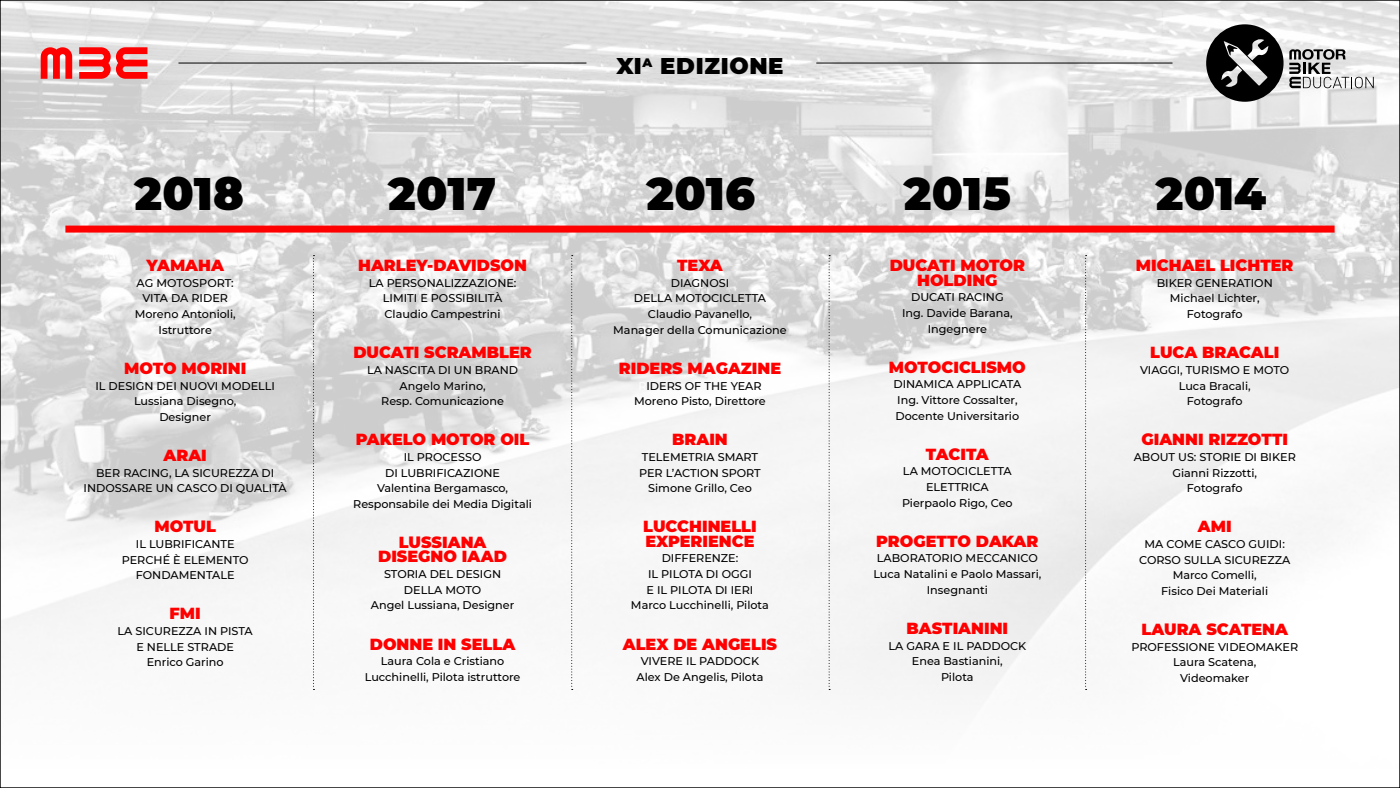
<style>
.page{position:relative;width:1400px;height:788px;background:#fff}
.page>*{position:absolute;margin:0;border:0;box-sizing:border-box;transform-origin:0 0}
.t1{font:900 45.5px "Montserrat";letter-spacing:.005em;color:#000}
.t2{font:900 22.75px "Montserrat";letter-spacing:.03em;color:#000}
.t3{font:900 16.1px "Montserrat";color:#f00}
.t4{font:500 11.2px "Montserrat";color:#000}
.s1{color:#fff}
</style>
<div class="page">
<img style="left:2px;top:2px;width:1396px;height:692px">
<svg style="left:1206px;top:24px;width:168px;height:78px"></svg>
<svg style="left:41px;top:47px;width:31px;height:32px"></svg>
<svg style="left:79px;top:47px;width:68px;height:32px"></svg>
<svg style="left:1085px;top:255px;width:2px;height:435px"></svg>
<svg style="left:829px;top:255px;width:1px;height:435px"></svg>
<svg style="left:571px;top:255px;width:2px;height:435px"></svg>
<svg style="left:313px;top:255px;width:1px;height:435px"></svg>
<div style="left:65px;top:225px;width:1270px;height:7px;background:#f00"></div>
<hr style="left:178px;top:63px;width:408px;height:1px;background:#000">
<hr style="left:816px;top:63px;width:356px;height:1px;background:#000">
<p class="t2" style="left:616px;top:48px;width:169px">XI<sup>A</sup> EDIZIONE</p>
<p class="t1" style="left:134px;top:160px;width:111px">2018</p>
<p class="t1" style="left:388px;top:160px;width:109px">2017</p>
<p class="t1" style="left:647px;top:160px;width:110px">2016</p>
<p class="t1" style="left:904px;top:160px;width:108px">2015</p>
<p class="t1" style="left:1156px;top:160px;width:112px">2014</p>
<p class="t3" style="left:146px;top:253px;width:79px">YAMAHA</p>
<p class="t4" style="left:137px;top:275px;width:99px">AG MOTOSPORT:</p>
<p class="t4" style="left:142px;top:290px;width:87px">VITA DA RIDER</p>
<p class="t4" style="left:135px;top:306px;width:103px">Moreno Antonioli,</p>
<p class="t4" style="left:159px;top:322px;width:55px">Istruttore</p>
<p class="t3" style="left:124px;top:356px;width:124px">MOTO MORINI</p>
<p class="t4" style="left:95px;top:377px;width:181px">IL DESIGN DEI NUOVI MODELLI</p>
<p class="t4" style="left:134px;top:393px;width:104px">Lussiana Disegno,</p>
<p class="t4" style="left:159px;top:409px;width:53px">Designer</p>
<p class="t3" style="left:164px;top:443px;width:45px">ARAI</p>
<p class="t4" style="left:96px;top:465px;width:180px">BER RACING, LA SICUREZZA DI</p>
<p class="t4" style="left:84px;top:480px;width:205px">INDOSSARE UN CASCO DI QUALITÀ</p>
<p class="t3" style="left:154px;top:514px;width:63px">MOTUL</p>
<p class="t4" style="left:136px;top:536px;width:100px">IL LUBRIFICANTE</p>
<p class="t4" style="left:122px;top:552px;width:128px">PERCHÉ È ELEMENTO</p>
<p class="t4" style="left:136px;top:567px;width:100px">FONDAMENTALE</p>
<p class="t3" style="left:170px;top:601px;width:33px">FMI</p>
<p class="t4" style="left:118px;top:623px;width:137px">LA SICUREZZA IN PISTA</p>
<p class="t4" style="left:136px;top:639px;width:99px">E NELLE STRADE</p>
<p class="t4" style="left:147px;top:654px;width:79px">Enrico Garino</p>
<p class="t3" style="left:358px;top:253px;width:170px">HARLEY-DAVIDSON</p>
<p class="t4" style="left:369px;top:275px;width:149px">LA PERSONALIZZAZIONE:</p>
<p class="t4" style="left:383px;top:290px;width:121px">LIMITI E POSSIBILITÀ</p>
<p class="t4" style="left:384px;top:306px;width:118px">Claudio Campestrini</p>
<p class="t3" style="left:353px;top:340px;width:180px">DUCATI SCRAMBLER</p>
<p class="t4" style="left:367px;top:362px;width:153px">LA NASCITA DI UN BRAND</p>
<p class="t4" style="left:400px;top:377px;width:88px">Angelo Marino,</p>
<p class="t4" style="left:381px;top:393px;width:124px">Resp. Comunicazione</p>
<p class="t3" style="left:356px;top:427px;width:175px">PAKELO MOTOR OIL</p>
<p class="t4" style="left:404px;top:449px;width:79px">IL PROCESSO</p>
<p class="t4" style="left:385px;top:465px;width:116px">DI LUBRIFICAZIONE</p>
<p class="t4" style="left:377px;top:480px;width:133px">Valentina Bergamasco,</p>
<p class="t4" style="left:353px;top:496px;width:180px">Responsabile dei Media Digitali</p>
<p class="t3" style="left:399px;top:530px;width:89px">LUSSIANA</p>
<p class="t3" style="left:378px;top:544px;width:130px">DISEGNO IAAD</p>
<p class="t4" style="left:384px;top:566px;width:119px">STORIA DEL DESIGN</p>
<p class="t4" style="left:404px;top:582px;width:79px">DELLA MOTO</p>
<p class="t4" style="left:371px;top:597px;width:145px">Angel Lussiana, Designer</p>
<p class="t3" style="left:370px;top:631px;width:147px">DONNE IN SELLA</p>
<p class="t4" style="left:381px;top:653px;width:125px">Laura Cola e Cristiano</p>
<p class="t4" style="left:365px;top:669px;width:157px">Lucchinelli, Pilota istruttore</p>
<p class="t3" style="left:677px;top:253px;width:47px">TEXA</p>
<p class="t4" style="left:671px;top:275px;width:60px">DIAGNOSI</p>
<p class="t4" style="left:634px;top:290px;width:134px">DELLA MOTOCICLETTA</p>
<p class="t4" style="left:648px;top:306px;width:106px">Claudio Pavanello,</p>
<p class="t4" style="left:613px;top:322px;width:175px">Manager della Comunicazione</p>
<p class="t3" style="left:619px;top:356px;width:164px">RIDERS MAGAZINE</p>
<p class="t4" style="left:638px;top:377px;width:125px"><span class="s1">R</span>IDERS OF THE YEAR</p>
<p class="t4" style="left:634px;top:393px;width:133px">Moreno Pisto, Direttore</p>
<p class="t3" style="left:672px;top:427px;width:57px">BRAIN</p>
<p class="t4" style="left:642px;top:449px;width:118px">TELEMETRIA SMART</p>
<p class="t4" style="left:639px;top:465px;width:123px">PER L’ACTION SPORT</p>
<p class="t4" style="left:648px;top:480px;width:105px">Simone Grillo, Ceo</p>
<p class="t3" style="left:643px;top:514px;width:115px">LUCCHINELLI</p>
<p class="t3" style="left:645px;top:529px;width:111px">EXPERIENCE</p>
<p class="t4" style="left:662px;top:550px;width:78px">DIFFERENZE:</p>
<p class="t4" style="left:648px;top:566px;width:105px">IL PILOTA DI OGGI</p>
<p class="t4" style="left:647px;top:582px;width:108px">E IL PILOTA DI IERI</p>
<p class="t4" style="left:631px;top:597px;width:140px">Marco Lucchinelli, Pilota</p>
<p class="t3" style="left:623px;top:631px;width:156px">ALEX DE ANGELIS</p>
<p class="t4" style="left:641px;top:653px;width:120px">VIVERE IL PADDOCK</p>
<p class="t4" style="left:637px;top:669px;width:128px">Alex De Angelis, Pilota</p>
<p class="t3" style="left:890px;top:253px;width:137px">DUCATI MOTOR</p>
<p class="t3" style="left:917px;top:268px;width:82px">HOLDING</p>
<p class="t4" style="left:911px;top:289px;width:94px">DUCATI RACING</p>
<p class="t4" style="left:902px;top:305px;width:112px">Ing. Davide Barana,</p>
<p class="t4" style="left:928px;top:321px;width:61px">Ingegnere</p>
<p class="t3" style="left:889px;top:355px;width:138px">MOTOCICLISMO</p>
<p class="t4" style="left:893px;top:376px;width:129px">DINAMICA APPLICATA</p>
<p class="t4" style="left:897px;top:392px;width:122px">Ing. Vittore Cossalter,</p>
<p class="t4" style="left:896px;top:408px;width:125px">Docente Universitario</p>
<p class="t3" style="left:926px;top:442px;width:65px">TACITA</p>
<p class="t4" style="left:903px;top:463px;width:110px">LA MOTOCICLETTA</p>
<p class="t4" style="left:926px;top:479px;width:64px">ELETTRICA</p>
<p class="t4" style="left:902px;top:495px;width:112px">Pierpaolo Rigo, Ceo</p>
<p class="t3" style="left:876px;top:529px;width:164px">PROGETTO DAKAR</p>
<p class="t4" style="left:877px;top:550px;width:162px">LABORATORIO MECCANICO</p>
<p class="t4" style="left:873px;top:566px;width:170px">Luca Natalini e Paolo Massari,</p>
<p class="t4" style="left:927px;top:582px;width:63px">Insegnanti</p>
<p class="t3" style="left:907px;top:616px;width:103px">BASTIANINI</p>
<p class="t4" style="left:888px;top:637px;width:139px">LA GARA E IL PADDOCK</p>
<p class="t4" style="left:912px;top:653px;width:92px">Enea Bastianini,</p>
<p class="t4" style="left:941px;top:669px;width:34px">Pilota</p>
<p class="t3" style="left:1136px;top:253px;width:159px">MICHAEL LICHTER</p>
<p class="t4" style="left:1157px;top:275px;width:118px">BIKER GENERATION</p>
<p class="t4" style="left:1170px;top:290px;width:91px">Michael Lichter,</p>
<p class="t4" style="left:1187px;top:306px;width:57px">Fotografo</p>
<p class="t3" style="left:1150px;top:340px;width:131px">LUCA BRACALI</p>
<p class="t4" style="left:1140px;top:362px;width:151px">VIAGGI, TURISMO E MOTO</p>
<p class="t4" style="left:1179px;top:377px;width:73px">Luca Bracali,</p>
<p class="t4" style="left:1187px;top:393px;width:57px">Fotografo</p>
<p class="t3" style="left:1141px;top:427px;width:148px">GIANNI RIZZOTTI</p>
<p class="t4" style="left:1134px;top:449px;width:164px">ABOUT US: STORIE DI BIKER</p>
<p class="t4" style="left:1172px;top:465px;width:86px">Gianni Rizzotti,</p>
<p class="t4" style="left:1187px;top:480px;width:57px">Fotografo</p>
<p class="t3" style="left:1198px;top:514px;width:35px">AMI</p>
<p class="t4" style="left:1145px;top:536px;width:142px">MA COME CASCO GUIDI:</p>
<p class="t4" style="left:1139px;top:552px;width:153px">CORSO SULLA SICUREZZA</p>
<p class="t4" style="left:1173px;top:567px;width:86px">Marco Comelli,</p>
<p class="t4" style="left:1161px;top:583px;width:108px">Fisico Dei Materiali</p>
<p class="t3" style="left:1141px;top:617px;width:148px">LAURA SCATENA</p>
<p class="t4" style="left:1131px;top:639px;width:168px">PROFESSIONE VIDEOMAKER</p>
<p class="t4" style="left:1173px;top:654px;width:85px">Laura Scatena,</p>
<p class="t4" style="left:1180px;top:670px;width:71px">Videomaker</p>
</div>
